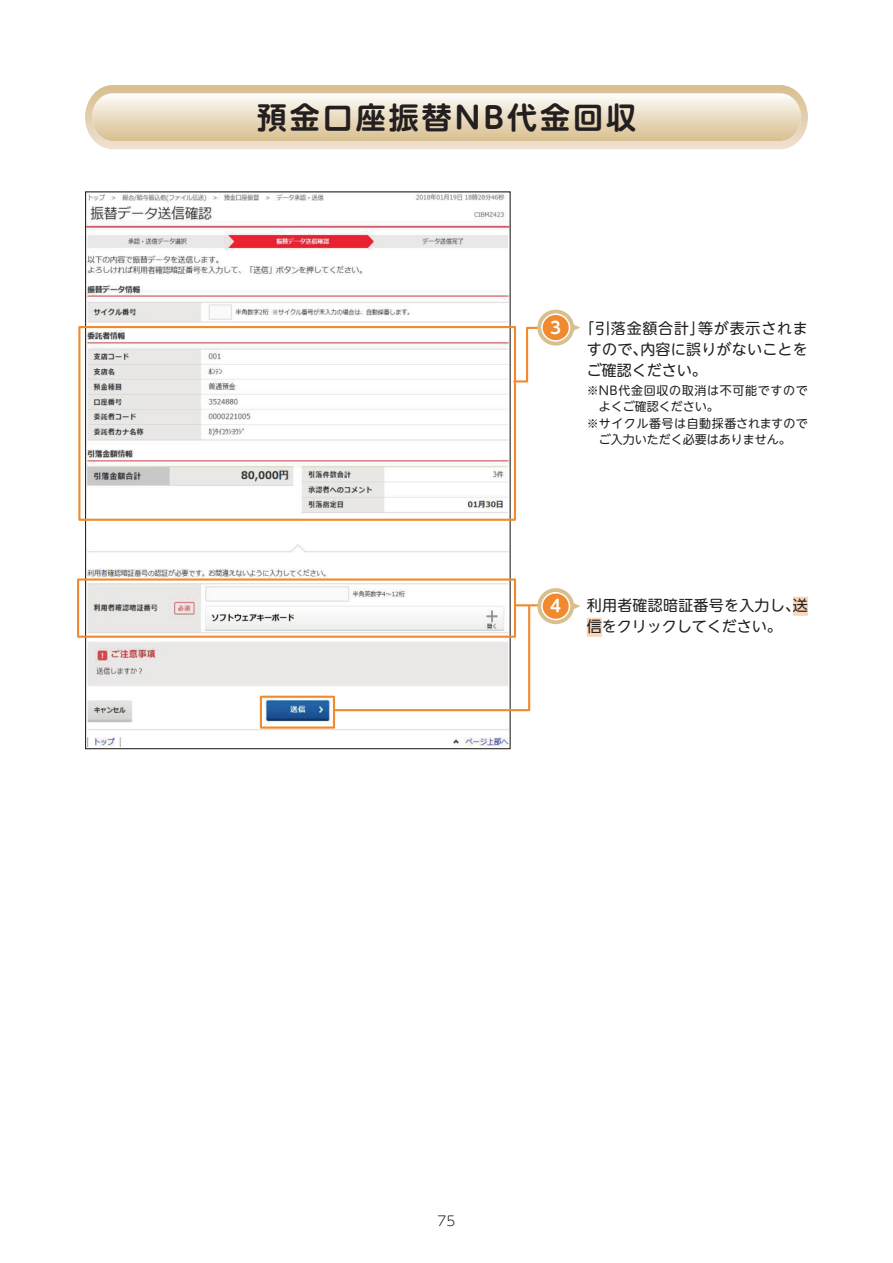
<style>
.page{position:relative;width:893px;height:1263px;background:#fff}
.page>*{position:absolute;margin:0;border:0;box-sizing:border-box;transform-origin:0 0}
.t1{font:700 30px "UD Shin M Go Pr 6 N De";letter-spacing:.1em;color:#231f20}
.t2{font:700 16.5px "UD Shin M Go Pr 6 N De";color:#fff}
.t3{font:15px/21px "UD Shin M Go Pr 6 N";letter-spacing:.015em;color:#231f20;text-align:justify}
.t4{font:300 13.5px "UD Shin M Go Pr 6 N";color:#231f20}
.t5{font:12px "UD Shin M Go Pr 6 N";color:#231f20}
.t6{font:12px "UD Shin M Go Pr 6 N";letter-spacing:.055em;color:#231f20}
.t7{font:12px "UD Shin M Go Pr 6 N";letter-spacing:.03em;color:#231f20}
.s1{font-family:"UD Shin Go Pr 6 N"}
</style>
<div class="page">
<img style="left:87px;top:193px;width:422px;height:554px">
<svg style="left:516px;top:326px;width:21px;height:58px"></svg>
<svg style="left:573px;top:322px;width:7px;height:11px"></svg>
<svg style="left:537px;top:310px;width:37px;height:36px"></svg>
<div style="left:542px;top:314px;width:27px;height:27px;background:#f18a2f;border-radius:14px"></div>
<div style="left:541px;top:313px;width:29px;height:29px;border:2px solid #fff;border-radius:14px"></div>
<div style="left:78px;top:326px;width:438px;height:195px;border:2px solid #f18a2f"></div>
<svg style="left:85px;top:85px;width:723px;height:64px;background:#e8dabf"></svg>
<svg style="left:333px;top:605px;width:198px;height:107px"></svg>
<div style="left:77px;top:578px;width:439px;height:60px;border:2px solid #f18a2f"></div>
<div style="left:260px;top:696px;width:75px;height:33px;border:2px solid #f18a2f"></div>
<hr style="left:514px;top:604px;width:40px;height:2px;background:#f18a2f">
<div style="left:793px;top:597px;width:15px;height:19px;background:#fbd7b7"></div>
<div style="left:587px;top:618px;width:15px;height:19px;background:#fbd7b7"></div>
<svg style="left:573px;top:601px;width:7px;height:10px"></svg>
<svg style="left:537px;top:588px;width:37px;height:36px"></svg>
<div style="left:542px;top:593px;width:27px;height:26px;background:#f18a2f;border-radius:14px"></div>
<div style="left:541px;top:592px;width:29px;height:28px;border:2px solid #fff;border-radius:14px"></div>
<h1 class="t1" style="left:257px;top:92px;width:381px">預金口座振替NB代金回収</h1>
<p class="t2" style="left:550px;top:313px;width:12px">3</p>
<p class="t3" style="left:587px;top:317px;width:223px;text-indent:-8px">「引落金額合計」等が表示されますので、内容に誤りがないことをご確認ください。</p>
<p class="t6" style="left:587px;top:380px;width:223px">※NB代金回収の取消は不可能ですので</p>
<p class="t5" style="left:599px;top:397px;width:121px">よくご確認ください。</p>
<p class="t7" style="left:587px;top:413px;width:223px">※サイクル番号は自動採番されますので</p>
<p class="t5" style="left:599px;top:430px;width:193px">ご入力いただく必要はありません。</p>
<p class="t2" style="left:550px;top:592px;width:12px">4</p>
<p class="t3" style="left:587px;top:594px;width:223px">利用者確認暗証番号を入力し、<span class="s1">送信</span>をクリックしてください。</p>
<p class="t4" style="left:438px;top:1209px;width:19px">75</p>
</div>
